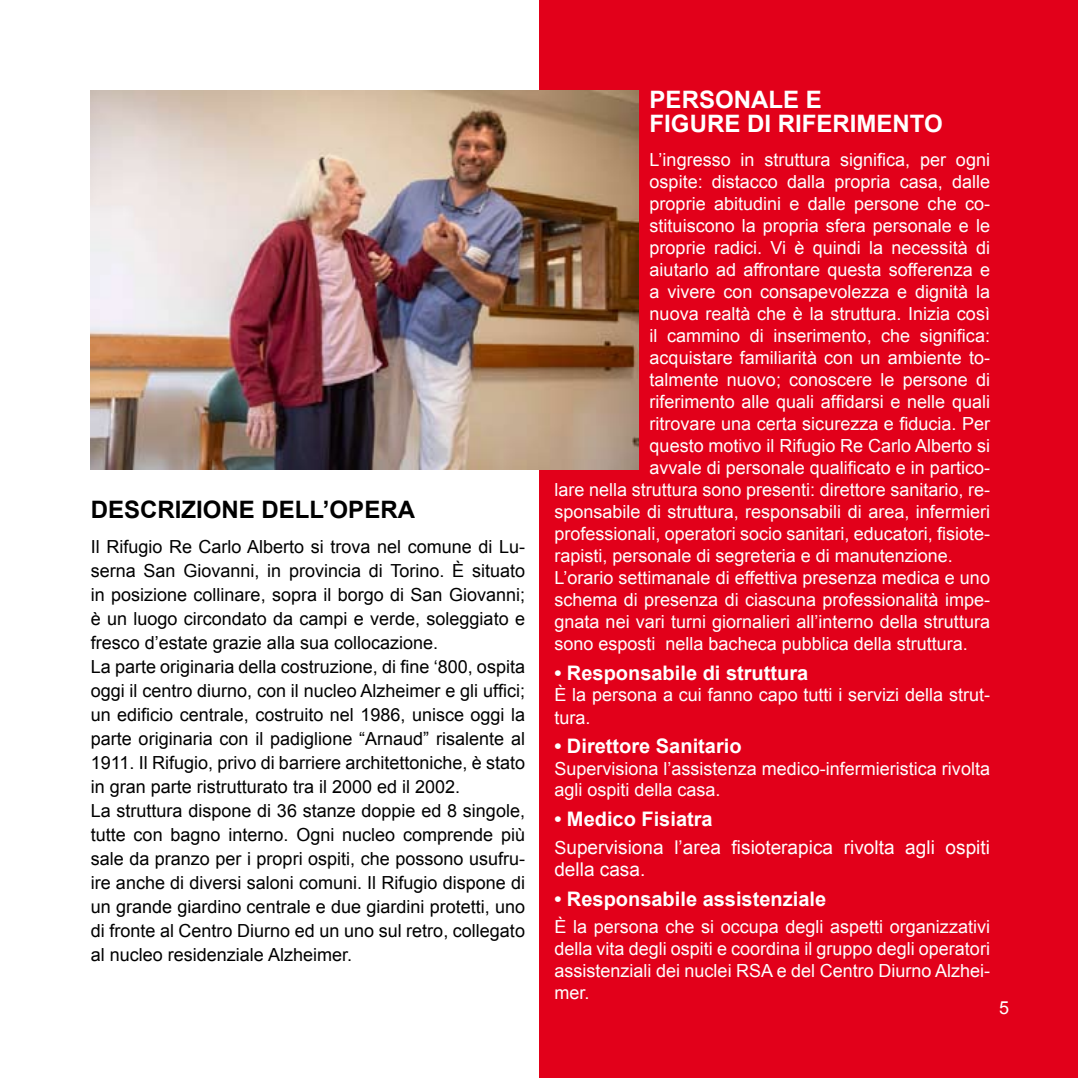
<style>
.page{position:relative;width:1078px;height:1078px;background:#fff}
.page>*{position:absolute;margin:0;border:0;box-sizing:border-box;transform-origin:0 0}
.t1{font:700 24px/24px "Arial";color:#fff}
.t2{font:700 24px "Arial";color:#000}
.t3{font:700 20px "Arial";color:#fff}
.t4{font:19px/22px "Arial";color:#fff}
.t5{font:18px/22px "Arial";color:#fff}
.t6{font:18px/24px "Arial";color:#000}
.s1{font-size:18px}
</style>
<div class="page">
<div style="left:539px;top:0;width:538px;height:1077px;background:#e2001a"></div>
<img style="left:91px;top:91px;width:547px;height:378px">
<h1 class="t2" style="left:91px;top:493px;width:326px">DESCRIZIONE DELL’OPERA</h1>
<p class="t6" style="left:91px;top:534px;width:435px">Il Rifugio Re Carlo Alberto si trova nel comune di Lu&shy;serna San Giovanni, in provincia di Torino. È situato in posizione collinare, sopra il borgo di San Giovanni; è un luogo circondato da campi e verde, soleggiato e fresco d’estate grazie alla sua collocazione.<br>La parte originaria della costruzione, di fine ‘800, ospita oggi il centro diurno, con il nucleo Alzheimer e gli uffici; un edificio centrale, costruito nel 1986, unisce oggi la parte originaria con il padiglione “Arnaud” risalente al 1911. Il Rifugio, privo di barriere architettoniche, è stato in gran parte ristrutturato tra il 2000 ed il 2002.<br>La struttura dispone di 36 stanze doppie ed 8 singole, tutte con bagno interno. Ogni nucleo comprende più sale da pranzo per i propri ospiti, che possono usufru&shy;ire anche di diversi saloni comuni. Il Rifugio dispone di un grande giardino centrale e due giardini protetti, uno di fronte al Centro Diurno ed un uno sul retro, collegato al nucleo residenziale Alzheimer.</p>
<h1 class="t1" style="left:649px;top:89px;width:294px">PERSONALE E<br>FIGURE DI RIFERIMENTO</h1>
<p class="t5" style="left:649px;top:148px;width:342px">L’ingresso in struttura significa, per ogni</p>
<p class="t5" style="left:649px;top:170px;width:342px">ospite: distacco dalla propria casa, dalle</p>
<p class="t5" style="left:649px;top:192px;width:342px">proprie abitudini e dalle persone che co-</p>
<p class="t5" style="left:649px;top:214px;width:342px">stituiscono la propria sfera personale e le</p>
<p class="t5" style="left:649px;top:236px;width:342px">proprie radici. Vi è quindi la necessità di</p>
<p class="t5" style="left:649px;top:258px;width:342px">aiutarlo ad affrontare questa sofferenza e</p>
<p class="t5" style="left:649px;top:280px;width:342px">a vivere con consapevolezza e dignità la</p>
<p class="t5" style="left:649px;top:302px;width:342px">nuova realtà che è la struttura. Inizia così</p>
<p class="t5" style="left:649px;top:324px;width:342px">il cammino di inserimento, che significa:</p>
<p class="t5" style="left:649px;top:346px;width:342px">acquistare familiarità con un ambiente to-</p>
<p class="t5" style="left:649px;top:368px;width:342px">talmente nuovo; conoscere le persone di</p>
<p class="t5" style="left:649px;top:390px;width:342px">riferimento alle quali affidarsi e nelle quali</p>
<p class="t5" style="left:649px;top:412px;width:342px">ritrovare una certa sicurezza e fiducia. Per</p>
<p class="t5" style="left:649px;top:434px;width:342px">questo motivo il Rifugio Re Carlo Alberto si</p>
<p class="t5" style="left:649px;top:456px;width:342px">avvale di personale qualificato e in partico-</p>
<p class="t5" style="left:554px;top:478px;width:437px">lare nella struttura sono presenti: direttore sanitario, re-</p>
<p class="t5" style="left:554px;top:500px;width:437px">sponsabile di struttura, responsabili di area, infermieri</p>
<p class="t5" style="left:554px;top:522px;width:437px">professionali, operatori socio sanitari, educatori, fisiote-</p>
<p class="t5" style="left:554px;top:544px;width:400px">rapisti, personale di segreteria e di manutenzione.</p>
<p class="t5" style="left:554px;top:566px;width:437px">L’orario settimanale di effettiva presenza medica e uno</p>
<p class="t5" style="left:554px;top:588px;width:437px">schema di presenza di ciascuna professionalità impe-</p>
<p class="t5" style="left:554px;top:610px;width:437px">gnata nei vari turni giornalieri all’interno della struttura</p>
<p class="t5" style="left:554px;top:632px;width:415px">sono esposti nella bacheca pubblica della struttura.</p>
<p class="t3" style="left:554px;top:659px;width:255px">• Responsabile di struttura</p>
<p class="t5" style="left:554px;top:684px;width:437px">È la persona a cui fanno capo tutti i servizi della strut&shy;tura.</p>
<p class="t3" style="left:554px;top:732px;width:189px">• Direttore Sanitario</p>
<p class="t5" style="left:554px;top:757px;width:437px">supervisiona l’assistenza medico-infermieristica rivolta agli ospiti della casa.</p>
<p class="t3" style="left:554px;top:805px;width:160px">• Medico Fisiatra</p>
<p class="t4" style="left:554px;top:836px;width:437px"><span class="s1">S</span>upervisiona l’area fisioterapica rivolta agli ospiti della casa.</p>
<p class="t3" style="left:554px;top:885px;width:273px">• Responsabile assistenziale</p>
<p class="t5" style="left:554px;top:915px;width:437px;text-align:justify">è la persona che si occupa degli aspetti organizzativi della vita degli ospiti e coordina il gruppo degli operatori assistenziali dei nuclei RSA e del Centro Diurno Alzhei&shy;mer.</p>
<p class="t5" style="left:998px;top:996px;width:12px">5</p>
</div>
